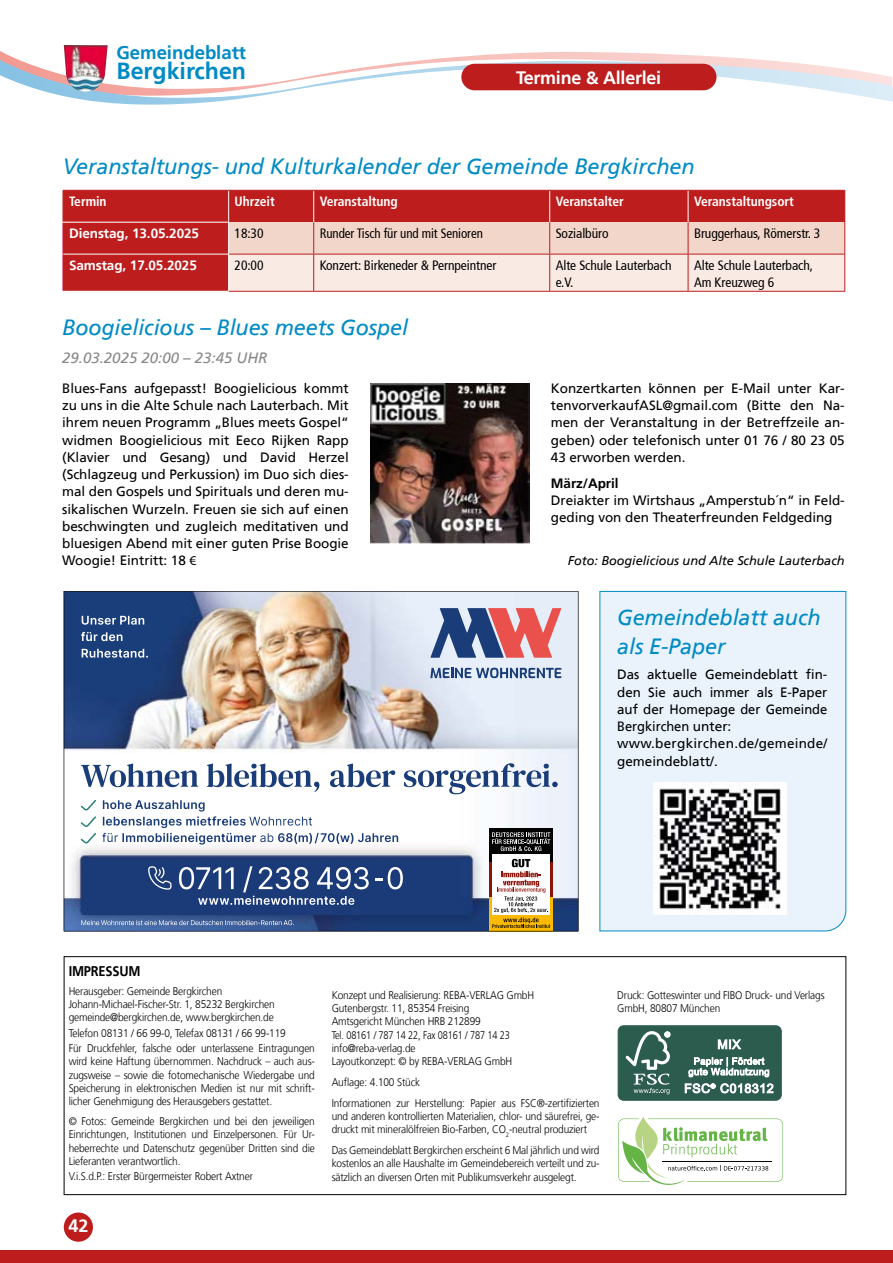
<style>
.page{position:relative;width:893px;height:1263px;background:#fff}
.page>*{position:absolute;margin:0;border:0;box-sizing:border-box;transform-origin:0 0}
.t1{font:700 23.25px "Frutiger";letter-spacing:-.005em;color:#008bc5}
.t2{font:italic 22.05px/28.5px "Frutiger 56";letter-spacing:-.005em;color:#008bc5}
.t3{font:700 18.6px "Frutiger";letter-spacing:-.005em;color:#008bc5}
.t4{font:700 18px "Frutiger";letter-spacing:-.015em;color:#fff}
.t5{font:italic 15px "Frutiger 56";color:#878787}
.t6{font:700 14.1px "Frutiger";letter-spacing:-.015em;color:#000;scale:.91 1}
.t7{font:13.5px/17.2px "Frutiger 55 Roman";letter-spacing:-.005em;color:#000;text-align:justify}
.t8{font:condensed 13.5px/17.2px "Frutiger";letter-spacing:-.005em;color:#000}
.t9{font:700 condensed 13.5px "Frutiger 67";letter-spacing:-.005em;color:#fff}
.t10{font:700 13.5px "Frutiger";letter-spacing:-.005em;color:#fff}
.t11{font:condensed 13.5px "Frutiger";letter-spacing:-.005em;color:#000;scale:.96 1}
.t12{font:700 13.5px "Frutiger";letter-spacing:-.005em;color:#000}
.t13{font:italic 12.75px "Frutiger 56";letter-spacing:-.005em;color:#000}
.t14{font:300 11.1px/13.4px "Frutiger 45";letter-spacing:-.015em;color:#000;scale:.91 1}
.s1{font-family:"Myriad Pro"}
</style>
<div class="page">
<svg style="left:0;top:53px;width:893px;height:52px"></svg>
<div style="left:461px;top:64px;width:255px;height:26px;background:#bd1d1d;border-radius:13px"></div>
<div style="left:0;top:1250px;width:893px;height:13px;background:#bd1d1d"></div>
<div style="left:64px;top:1212px;width:29px;height:30px;background:#bd1d1d;border-radius:50%"></div>
<img style="left:64px;top:45px;width:44px;height:47px">
<img style="left:64px;top:591px;width:514px;height:340px">
<svg style="left:64px;top:591px;width:4px;height:4px"></svg>
<div style="left:64px;top:956px;width:782px;height:239px;border:1px solid #000"></div>
<svg style="left:618px;top:1117px;width:165px;height:68px"></svg>
<div style="left:618px;top:1026px;width:163px;height:74px;background:#2c5c4e;border-radius:6px"></div>
<div style="left:618px;top:1025px;width:164px;height:75px;border:1px solid #2c5c4e;border-radius:6px"></div>
<svg style="left:625px;top:1031px;width:45px;height:63px"></svg>
<svg style="left:718px;top:1039px;width:23px;height:10px"></svg>
<svg style="left:688px;top:1057px;width:81px;height:20px"></svg>
<svg style="left:685px;top:1083px;width:88px;height:10px"></svg>
<svg style="left:64px;top:191px;width:780px;height:100px;background:#db8681"></svg>
<hr style="left:313px;top:222px;width:1px;height:32px;background:#bd1d1d">
<hr style="left:549px;top:222px;width:1px;height:32px;background:#bd1d1d">
<hr style="left:688px;top:222px;width:1px;height:32px;background:#bd1d1d">
<hr style="left:844px;top:222px;width:1px;height:32px;background:#bd1d1d">
<hr style="left:313px;top:254px;width:1px;height:37px;background:#bd1d1d">
<hr style="left:549px;top:254px;width:1px;height:37px;background:#bd1d1d">
<hr style="left:688px;top:254px;width:1px;height:37px;background:#bd1d1d">
<hr style="left:844px;top:254px;width:1px;height:37px;background:#bd1d1d">
<hr style="left:229px;top:254px;width:85px;height:1px;background:#bd1d1d">
<hr style="left:314px;top:254px;width:236px;height:1px;background:#bd1d1d">
<hr style="left:550px;top:254px;width:138px;height:1px;background:#bd1d1d">
<hr style="left:688px;top:254px;width:156px;height:1px;background:#bd1d1d">
<hr style="left:229px;top:291px;width:85px;height:1px;background:#bd1d1d">
<hr style="left:314px;top:291px;width:236px;height:1px;background:#bd1d1d">
<hr style="left:550px;top:291px;width:138px;height:1px;background:#bd1d1d">
<hr style="left:688px;top:291px;width:157px;height:1px;background:#bd1d1d">
<hr style="left:228px;top:222px;width:1px;height:32px;background:#fff">
<hr style="left:228px;top:254px;width:1px;height:37px;background:#fff">
<hr style="left:63px;top:223px;width:1px;height:31px;background:#e4003a">
<hr style="left:63px;top:254px;width:1px;height:37px;background:#e4003a">
<hr style="left:228px;top:191px;width:1px;height:31px;background:#fff">
<hr style="left:313px;top:191px;width:1px;height:31px;background:#fff">
<hr style="left:549px;top:191px;width:1px;height:31px;background:#fff">
<hr style="left:688px;top:191px;width:1px;height:31px;background:#fff">
<hr style="left:63px;top:190px;width:166px;height:1px;background:#bd1d1d">
<hr style="left:63px;top:191px;width:1px;height:31px;background:#bd1d1d">
<hr style="left:844px;top:191px;width:1px;height:31px;background:#bd1d1d">
<hr style="left:63px;top:222px;width:165px;height:1px;background:#fff">
<hr style="left:229px;top:190px;width:85px;height:1px;background:#bd1d1d">
<hr style="left:314px;top:190px;width:236px;height:1px;background:#bd1d1d">
<hr style="left:550px;top:190px;width:138px;height:1px;background:#bd1d1d">
<hr style="left:688px;top:190px;width:157px;height:1px;background:#bd1d1d">
<hr style="left:63px;top:254px;width:165px;height:1px;background:#fff">
<img style="left:370px;top:384px;width:160px;height:159px">
<div style="left:599px;top:591px;width:247px;height:341px;background:#eaf3fb"></div>
<img style="left:654px;top:782px;width:132px;height:133px">
<h3 class="t3" style="left:117px;top:44px;width:131px">Gemeindeblatt</h3>
<h1 class="t1" style="left:117px;top:60px;width:131px">Bergkirchen</h1>
<h3 class="t4" style="left:516px;top:70px;width:147px">Termine &amp; Allerlei</h3>
<h2 class="t2" style="left:63px;top:153px;width:633px">Veranstaltungs- und Kulturkalender der Gemeinde Bergkirchen</h2>
<p class="t9" style="left:69px;top:193px;width:39px">Termin</p>
<p class="t9" style="left:235px;top:193px;width:42px">Uhrzeit</p>
<p class="t9" style="left:320px;top:193px;width:79px">Veranstaltung</p>
<p class="t9" style="left:556px;top:193px;width:70px">Veranstalter</p>
<p class="t9" style="left:694px;top:193px;width:101px">Veranstaltungsort</p>
<p class="t10" style="left:69px;top:227px;width:132px">Dienstag, 13.05.2025</p>
<p class="t8" style="left:235px;top:226px;width:30px">18:30</p>
<p class="t11" style="left:320px;top:227px;width:172px">Runder Tisch für und mit Senioren</p>
<p class="t8" style="left:556px;top:226px;width:54px">Sozialbüro</p>
<p class="t8" style="left:694px;top:226px;width:128px">Bruggerhaus, Römerstr. 3</p>
<p class="t10" style="left:69px;top:259px;width:129px">Samstag, 17.05.2025</p>
<p class="t8" style="left:235px;top:257px;width:30px">20:00</p>
<p class="t8" style="left:320px;top:257px;width:178px">Konzert: Birkeneder &amp; Pernpeintner</p>
<p class="t8" style="left:556px;top:257px;width:117px">Alte Schule Lauterbach e.V.</p>
<p class="t8" style="left:694px;top:257px;width:120px">Alte Schule Lauterbach,<br>Am Kreuzweg 6</p>
<h2 class="t2" style="left:62px;top:314px;width:347px">Boogielicious – Blues meets Gospel</h2>
<h3 class="t5" style="left:62px;top:351px;width:207px">29.03.2025 20:00 – 23:45 UHR</h3>
<p class="t7" style="left:62px;top:380px;width:288px">Blues-Fans aufgepasst! Boogielicious kommt zu uns in die Alte Schule nach Lauterbach. Mit ihrem neuen Programm „Blues meets Gospel“ widmen Boogielicious mit Eeco Rijken Rapp (Klavier und Gesang) und David Herzel (Schlagzeug und Perkussion) im Duo sich dies&shy;mal den Gospels und Spirituals und deren mu&shy;sikalischen Wurzeln. Freuen sie sich auf einen beschwingten und zugleich meditativen und bluesigen Abend mit einer guten Prise Boogie Woogie! Eintritt: 18 <span class="s1">€</span></p>
<p class="t7" style="left:551px;top:380px;width:295px">Konzertkarten können per E-Mail unter Kar&shy;tenvorverkaufASL@gmail.com (Bitte den Na&shy;men der Veranstaltung in der Betreffzeile an&shy;geben) oder telefonisch unter 01 76 / 80 23 05<br>43 erworben werden.</p>
<p class="t12" style="left:551px;top:477px;width:69px">März/April</p>
<p class="t7" style="left:551px;top:492px;width:295px">Dreiakter im Wirtshaus „Amperstub´n“ in Feld&shy;geding von den Theaterfreunden Feldgeding</p>
<p class="t13" style="left:568px;top:555px;width:278px">Foto: Boogielicious und Alte Schule Lauterbach</p>
<h2 class="t2" style="left:617px;top:605px;width:205px">Gemeindeblatt auch als E-Paper</h2>
<p class="t7" style="left:617px;top:667px;width:212px;text-align:left">Das aktuelle Gemeindeblatt fin&shy;den Sie auch immer als E-Paper auf der Homepage der Gemeinde<br>Bergkirchen unter: www.bergkirchen.de/gemeinde/ gemeindeblatt/.</p>
<p class="t6" style="left:69px;top:965px;width:80px">IMPRESSUM</p>
<p class="t14" style="left:69px;top:985px;width:228px">Herausgeber: Gemeinde Bergkirchen<br>Johann-Michael-Fischer-Str. 1, 85232 Bergkirchen gemeinde@bergkirchen.de, www.bergkirchen.de</p>
<p class="t14" style="left:69px;top:1026px;width:272px;line-height:15.5px">Telefon 08131 / 66 99-0, Telefax 08131 / 66 99-119<br>Für Druckfehler, falsche oder unterlassene Eintragungen</p>
<p class="t14" style="left:69px;top:1055px;width:272px;text-align:justify">wird keine Haftung übernommen. Nachdruck – auch aus&shy;zugsweise – sowie die fotomechanische Wiedergabe und Speicherung in elektronischen Medien ist nur mit schrift&shy;licher Genehmigung des Herausgebers gestattet.</p>
<p class="t14" style="left:69px;top:1115px;width:272px;text-align:justify">© Fotos: Gemeinde Bergkirchen und bei den jeweiligen Einrichtungen, Institutionen und Einzelpersonen. Für Ur&shy;heberrechte und Datenschutz gegenüber Dritten sind die Lieferanten verantwortlich.</p>
<p class="t14" style="left:69px;top:1170px;width:204px">V.i.S.d.P.: Erster Bürgermeister Robert Axtner</p>
<h3 class="t4" style="left:68px;top:1218px;width:22px">42</h3>
<p class="t14" style="left:332px;top:989px;width:224px">Konzept und Realisierung: REBA-VERLAG GmbH Gutenbergstr. 11, 85354 Freising<br>Amtsgericht München HRB 212899<br>Tel. 08161 / 787 14 22, Fax 08161 / 787 14 23 info@reba-verlag.de<br>Layoutkonzept: © by REBA-VERLAG GmbH</p>
<p class="t14" style="left:332px;top:1072px;width:296px;line-height:20.7px">Auflage: 4.100 Stück<br>Informationen zur Herstellung: Papier aus FSC®-zertifizierten</p>
<p class="t14" style="left:332px;top:1110px;width:296px">und anderen kontrollierten Materialien, chlor- und säurefrei, ge&shy;druckt mit mineralölfreien Bio-Farben, CO<sub>2</sub>-neutral produziert</p>
<p class="t14" style="left:332px;top:1144px;width:296px;text-align:justify">Das Gemeindeblatt Bergkirchen erscheint 6 Mal jährlich und wird kostenlos an alle Haushalte im Gemeindebereich verteilt und zu&shy;sätzlich an diversen Orten mit Publikumsverkehr ausgelegt.</p>
<p class="t14" style="left:617px;top:989px;width:229px">Druck: Gotteswinter und FIBO Druck- und Verlags<br>GmbH, 80807 München</p>
</div>
